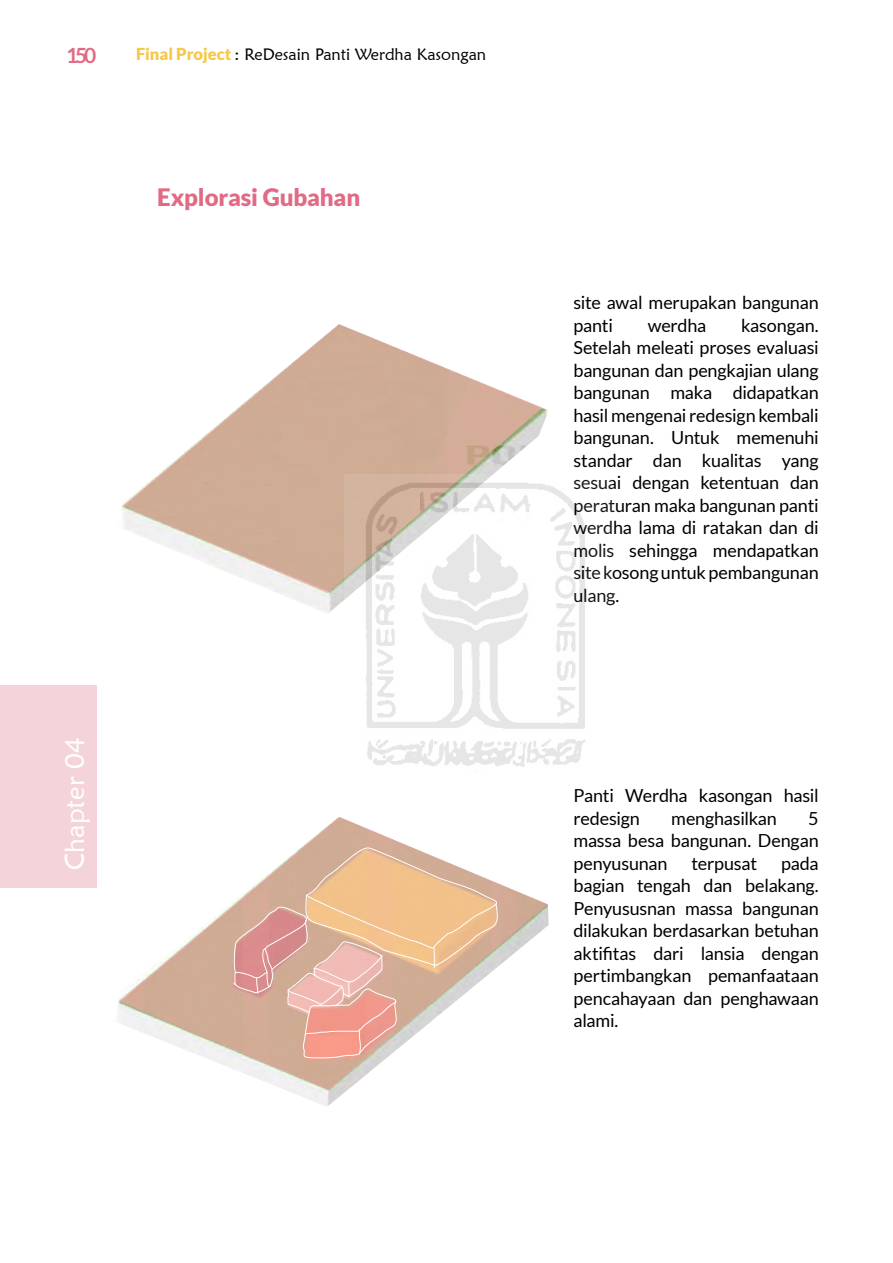
<style>
.page{position:relative;width:893px;height:1263px;background:#fff}
.page>*{position:absolute;margin:0;border:0;box-sizing:border-box;transform-origin:0 0}
.t1{font:27px "Maiandra GD";color:#fff}
.t2{font:900 24px "Lato";letter-spacing:-.005em;color:#e16a84}
.t3{font:700 21px "Lato";color:#e16a84}
.t4{font:18px/22.5px "Lato";letter-spacing:-.01em;color:#000;text-align:justify}
.t5{font:16.5px "Maiandra GD";color:#000}
.s1{font-family:"Lato";font-weight:900;color:#f7c846}
</style>
<div class="page">
<div style="left:0;top:685px;width:96px;height:203px;background:#f4d4d8"></div>
<img style="left:121px;top:407px;width:427px;height:206px">
<svg style="left:123px;top:324px;width:419px;height:269px;fill:#d2ac98"></svg>
<img style="left:118px;top:914px;width:431px;height:193px">
<svg style="left:119px;top:817px;width:429px;height:273px"></svg>
<svg style="left:233px;top:846px;width:274px;height:212px"></svg>
<img style="left:345px;top:474px;width:261px;height:298px">
<p class="t3" style="left:66px;top:44px;width:31px">150</p>
<p class="t5" style="left:136px;top:44px;width:352px"><span class="s1">Final Project</span> : ReDesain Panti Werdha Kasongan</p>
<h2 class="t2" style="left:157px;top:183px;width:205px">Explorasi Gubahan</h2>
<h1 class="t1" style="left:58px;top:870px;width:134px;rotate:-90deg">Chapter 04</h1>
<p class="t4" style="left:573px;top:291px;width:247px">site awal merupakan bangunan panti</p>
<p class="t4" style="left:573px;top:314px;width:247px;text-indent:168px">kasongan.<br>Setelah meleati proses evaluasi bangunan dan pengkajian ulang bangunan maka didapatkan hasil mengenai redesign kembali bangunan. Untuk memenuhi standar dan kualitas yang sesuai dengan ketentuan dan peraturan maka bangunan panti werdha lama di ratakan dan di molis sehingga mendapatkan site kosong untuk pembangunan ulang.</p>
<p class="t4" style="left:648px;top:314px;width:60px">werdha</p>
<p class="t4" style="left:573px;top:784px;width:247px">Panti Werdha kasongan hasil redesign</p>
<p class="t4" style="left:671px;top:807px;width:107px">menghasilkan</p>
<p class="t4" style="left:573px;top:807px;width:247px;text-indent:235px">5 massa besa bangunan. Dengan penyusunan</p>
<p class="t4" style="left:573px;top:852px;width:247px;text-indent:208px">pada bagian tengah dan belakang.<br>Penyususnan massa bangunan dilakukan berdasarkan betuhan aktifitas dari lansia dengan pertimbangkan pemanfaataan pencahayaan dan penghawaan alami.</p>
<p class="t4" style="left:691px;top:852px;width:67px">terpusat</p>
</div>
